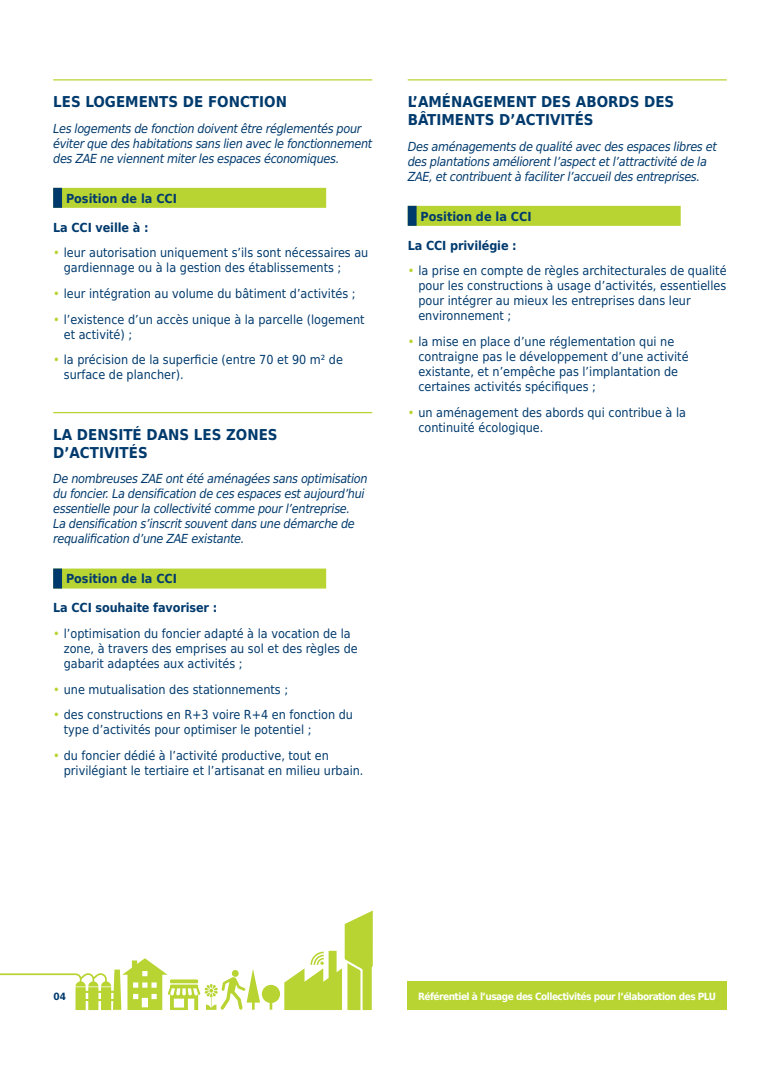
<style>
.page{position:relative;width:780px;height:1088px;background:#fff}
.page>*{position:absolute;margin:0;border:0;box-sizing:border-box;transform-origin:0 0}
.t1{font:700 15px "DejaVu Sans Condensed";color:#003a6d}
.t2{font:12.5px/15px "DejaVu Sans Condensed";color:#003a6d}
.t3{font:italic 12.5px/15px "DejaVu Sans Condensed";letter-spacing:-.025em;color:#003a6d}
.t4{font:700 12.5px "DejaVu Sans Condensed";letter-spacing:-.01em;color:#003a6d}
.t5{font:700 10px "DejaVu Sans Condensed";letter-spacing:-.05em;color:#fff}
.t6{font:700 10px "DejaVu Sans Condensed";color:#003a6d}
.s1{color:#b8d432}
</style>
<div class="page">
<div style="left:407px;top:981px;width:319px;height:29px;background:#b8d432"></div>
<svg style="left:0;top:910px;width:373px;height:100px"></svg>
<hr style="left:53px;top:79px;width:319px;height:1px;background:#b8d432">
<div style="left:53px;top:188px;width:273px;height:20px;background:#b8d432"></div>
<div style="left:53px;top:188px;width:9px;height:20px;background:#003a6d"></div>
<hr style="left:53px;top:412px;width:319px;height:1px;background:#b8d432">
<div style="left:53px;top:568px;width:273px;height:20px;background:#b8d432"></div>
<div style="left:53px;top:568px;width:9px;height:20px;background:#003a6d"></div>
<hr style="left:407px;top:79px;width:319px;height:1px;background:#b8d432">
<div style="left:407px;top:206px;width:273px;height:20px;background:#b8d432"></div>
<div style="left:407px;top:206px;width:9px;height:20px;background:#003a6d"></div>
<p class="t1" style="left:53px;top:89px;width:44px">Les logements</p>
<p class="t1" style="left:183px;top:89px;width:36px">de fonction</p>
<p class="t3" style="left:53px;top:121px;width:320px">Les logements de fonction doivent être réglementés pour éviter que des habitations sans lien avec le fonctionnement des ZAE ne viennent miter les espaces économiques.</p>
<p class="t4" style="left:66px;top:188px;width:113px">Position de la CCI</p>
<p class="t4" style="left:53px;top:217px;width:97px">La CCI veille à :</p>
<p class="t2" style="left:64px;top:245px;width:306px;text-indent:-11px"><span class="s1">•</span> leur autorisation uniquement s’ils sont nécessaires au gardiennage ou à la gestion des établissements ;</p>
<p class="t2" style="left:53px;top:286px;width:304px"><span class="s1">•</span> leur intégration au volume du bâtiment d’activités ;</p>
<p class="t2" style="left:64px;top:311px;width:302px;text-indent:-11px"><span class="s1">•</span> l’existence d’un accès unique à la parcelle (logement et activité) ;</p>
<p class="t2" style="left:64px;top:352px;width:281px;text-indent:-11px"><span class="s1">•</span> la précision de la superficie (entre 70 et 90 m² de surface de plancher).</p>
<p class="t1" style="left:53px;top:422px;width:34px">La densité</p>
<p class="t1" style="left:146px;top:422px;width:12px">dans</p>
<p class="t1" style="left:194px;top:422px;width:10px">les</p>
<p class="t1" style="left:226px;top:422px;width:21px">zones</p>
<p class="t1" style="left:53px;top:440px;width:26px">d’activités</p>
<p class="t3" style="left:53px;top:471px;width:316px">De nombreuses ZAE ont été aménagées sans optimisation du foncier. La densification de ces espaces est aujourd’hui essentielle pour la collectivité comme pour l’entreprise.<br>La densification s’inscrit souvent dans une démarche de requalification d’une ZAE existante.</p>
<p class="t4" style="left:66px;top:568px;width:113px">Position de la CCI</p>
<p class="t4" style="left:53px;top:598px;width:166px">La CCI souhaite favoriser :</p>
<p class="t2" style="left:64px;top:626px;width:295px;text-indent:-11px"><span class="s1">•</span> l’optimisation du foncier adapté à la vocation de la zone, à travers des emprises au sol et des règles de gabarit adaptées aux activités ;</p>
<p class="t2" style="left:53px;top:681px;width:236px"><span class="s1">•</span> une mutualisation des stationnements ;</p>
<p class="t2" style="left:64px;top:707px;width:291px;text-indent:-11px"><span class="s1">•</span> des constructions en R+3 voire R+4 en fonction du type d’activités pour optimiser le potentiel ;</p>
<p class="t2" style="left:64px;top:748px;width:301px;text-indent:-11px"><span class="s1">•</span> du foncier dédié à l’activité productive, tout en privilégiant le tertiaire et l’artisanat en milieu urbain.</p>
<p class="t1" style="left:407px;top:89px;width:23px">L’aménagement</p>
<p class="t1" style="left:541px;top:89px;width:11px">des</p>
<p class="t1" style="left:576px;top:89px;width:12px">abords</p>
<p class="t1" style="left:644px;top:89px;width:11px">des</p>
<p class="t1" style="left:407px;top:107px;width:30px">bâtiments</p>
<p class="t1" style="left:499px;top:107px;width:26px">d’activités</p>
<p class="t3" style="left:407px;top:139px;width:310px">Des aménagements de qualité avec des espaces libres et des plantations améliorent l’aspect et l’attractivité de la<br>ZAE, et contribuent à faciliter l’accueil des entreprises.</p>
<p class="t4" style="left:420px;top:206px;width:113px">Position de la CCI</p>
<p class="t4" style="left:407px;top:235px;width:111px">La CCI privilégie :</p>
<p class="t2" style="left:418px;top:263px;width:310px;text-indent:-11px"><span class="s1">•</span> la prise en compte de règles architecturales de qualité pour les constructions à usage d’activités, essentielles pour intégrer au mieux les entreprises dans leur environnement ;</p>
<p class="t2" style="left:418px;top:334px;width:272px;text-indent:-11px"><span class="s1">•</span> la mise en place d’une réglementation qui ne contraigne pas le développement d’une activité existante, et n’empêche pas l’implantation de certaines activités spécifiques ;</p>
<p class="t2" style="left:418px;top:404px;width:269px;text-indent:-11px"><span class="s1">•</span> un aménagement des abords qui contribue à la continuité écologique.</p>
<p class="t6" style="left:53px;top:988px;width:14px">04</p>
<p class="t5" style="left:418px;top:988px;width:299px">Référentiel à l’usage des Collectivités pour l’élaboration des PLU</p>
</div>
